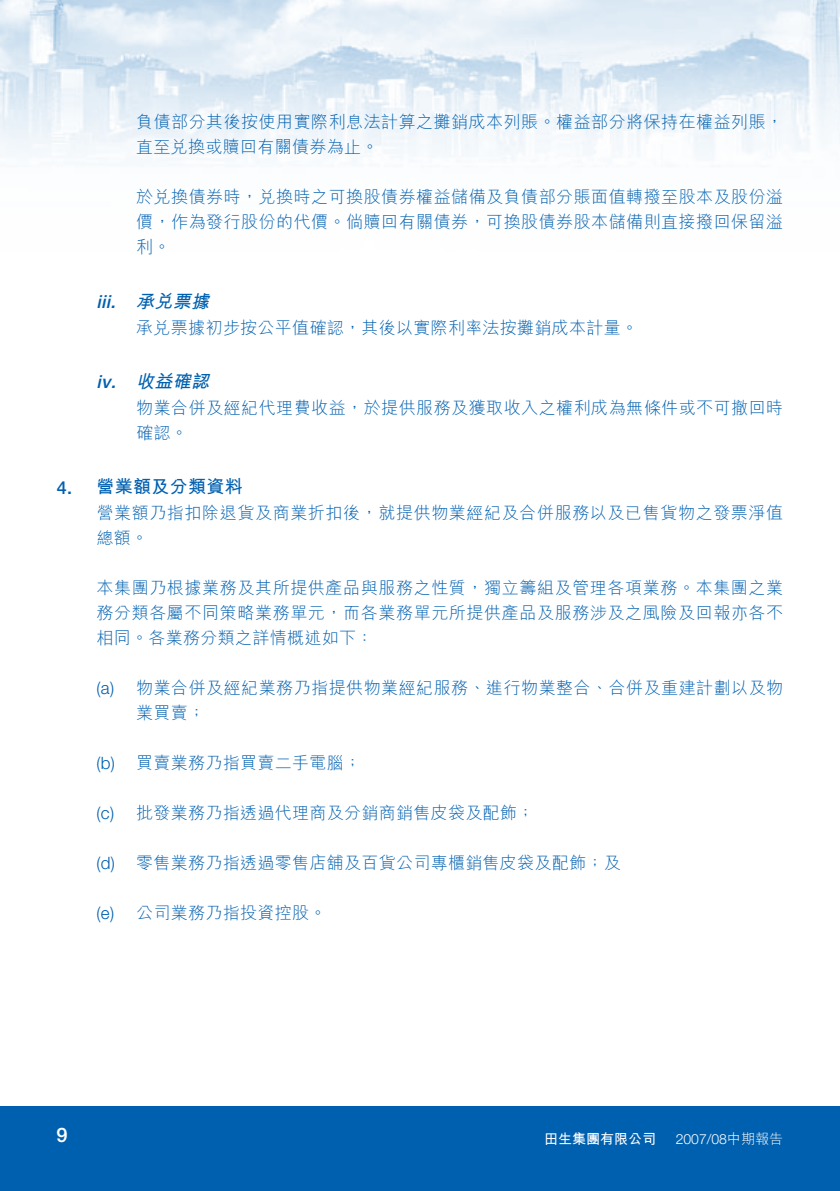
<style>
.page{position:relative;width:840px;height:1191px;background:#fff}
.page>*{position:absolute;margin:0;border:0;box-sizing:border-box;transform-origin:0 0}
.t1{font:italic 700 18px "M Hei HK";color:#0060b0}
.t2{font:700 18px "M Hei HK";letter-spacing:.02em;color:#0060b0}
.t3{font:italic 500 18px "Helvetica Neue";color:#0060b0}
.t4{font:500 18px "Helvetica Neue";color:#0060b0}
.t5{font:300 17px/25px "M Hei HK";letter-spacing:.03em;color:#0060b0}
.t6{font:300 17px "Helvetica Neue";color:#0060b0}
.t7{font:300 14px "Helvetica Neue";color:#fff}
.t8{font:700 14px "M Hei HK";color:#fff}
.s1{font-family:"M Hei HK"}
</style>
<div class="page">
<img style="left:0;top:0;width:840px;height:167px">
<hr style="left:839px;top:1105px;width:1px;height:86px;background:#0060b0">
<div style="left:0;top:1106px;width:839px;height:85px;background:#0060b0"></div>
<p class="t4" style="left:57px;top:476px;width:17px">4.</p>
<p class="t3" style="left:96px;top:291px;width:20px">iii</p>
<p class="t3" style="left:110px;top:291px;width:11px">.</p>
<p class="t3" style="left:96px;top:371px;width:20px">iv</p>
<p class="t3" style="left:111px;top:371px;width:11px">.</p>
<p class="t5" style="left:136px;top:109px;width:648px">負債部分其後按使用實際利息法計算之攤銷成本列賬。權益部分將保持在權益列賬，直至兌換或贖回有關債券為止。</p>
<p class="t5" style="left:136px;top:184px;width:648px;text-align:justify">於兌換債券時，兌換時之可換股債券權益儲備及負債部分賬面值轉撥至股本及股份溢價，作為發行股份的代價。倘贖回有關債券，可換股債券股本儲備則直接撥回保留溢利。</p>
<p class="t1" style="left:136px;top:289px;width:79px">承兌票據</p>
<p class="t5" style="left:136px;top:314px;width:503px">承兌票據初步按公平值確認，其後以實際利率法按攤銷成本計量。</p>
<p class="t1" style="left:136px;top:369px;width:79px">收益確認</p>
<p class="t5" style="left:136px;top:394px;width:648px">物業合併及經紀代理費收益，於提供服務及獲取收入之權利成為無條件或不可撤回時確認。</p>
<p class="t2" style="left:96px;top:474px;width:148px">營業額及分類資料</p>
<p class="t5" style="left:96px;top:499px;width:687px">營業額乃指扣除退貨及商業折扣後，就提供物業經紀及合併服務以及已售貨物之發票淨值總額。</p>
<p class="t5" style="left:96px;top:574px;width:687px;text-align:justify">本集團乃根據業務及其所提供產品與服務之性質，獨立籌組及管理各項業務。本集團之業務分類各屬不同策略業務單元，而各業務單元所提供產品及服務涉及之風險及回報亦各不相同。各業務分類之詳情概述如下：</p>
<p class="t5" style="left:136px;top:674px;width:648px">物業合併及經紀業務乃指提供物業經紀服務、進行物業整合、合併及重建計劃以及物</p>
<p class="t6" style="left:96px;top:677px;width:19px">)a(</p>
<p class="t6" style="left:96px;top:752px;width:20px">)b(</p>
<p class="t5" style="left:136px;top:699px;width:70px">業買賣;</p>
<p class="t5" style="left:136px;top:749px;width:226px">買賣業務乃指買賣二手電腦;</p>
<p class="t6" style="left:96px;top:802px;width:19px">)c(</p>
<p class="t5" style="left:136px;top:799px;width:399px">批發業務乃指透過代理商及分銷商銷售皮袋及配飾;</p>
<p class="t6" style="left:96px;top:852px;width:20px">)d(</p>
<p class="t5" style="left:136px;top:849px;width:486px">零售業務乃指透過零售店舖及百貨公司專櫃銷售皮袋及配飾；及</p>
<p class="t6" style="left:96px;top:902px;width:19px">)e(</p>
<p class="t5" style="left:136px;top:899px;width:192px">公司業務乃指投資控股。</p>
<p class="t8" style="left:543px;top:1128px;width:113px">田生集團有限公司</p>
<p class="t7" style="left:675px;top:1130px;width:109px">2007/08<span class="s1">中期報告</span></p>
</div>
